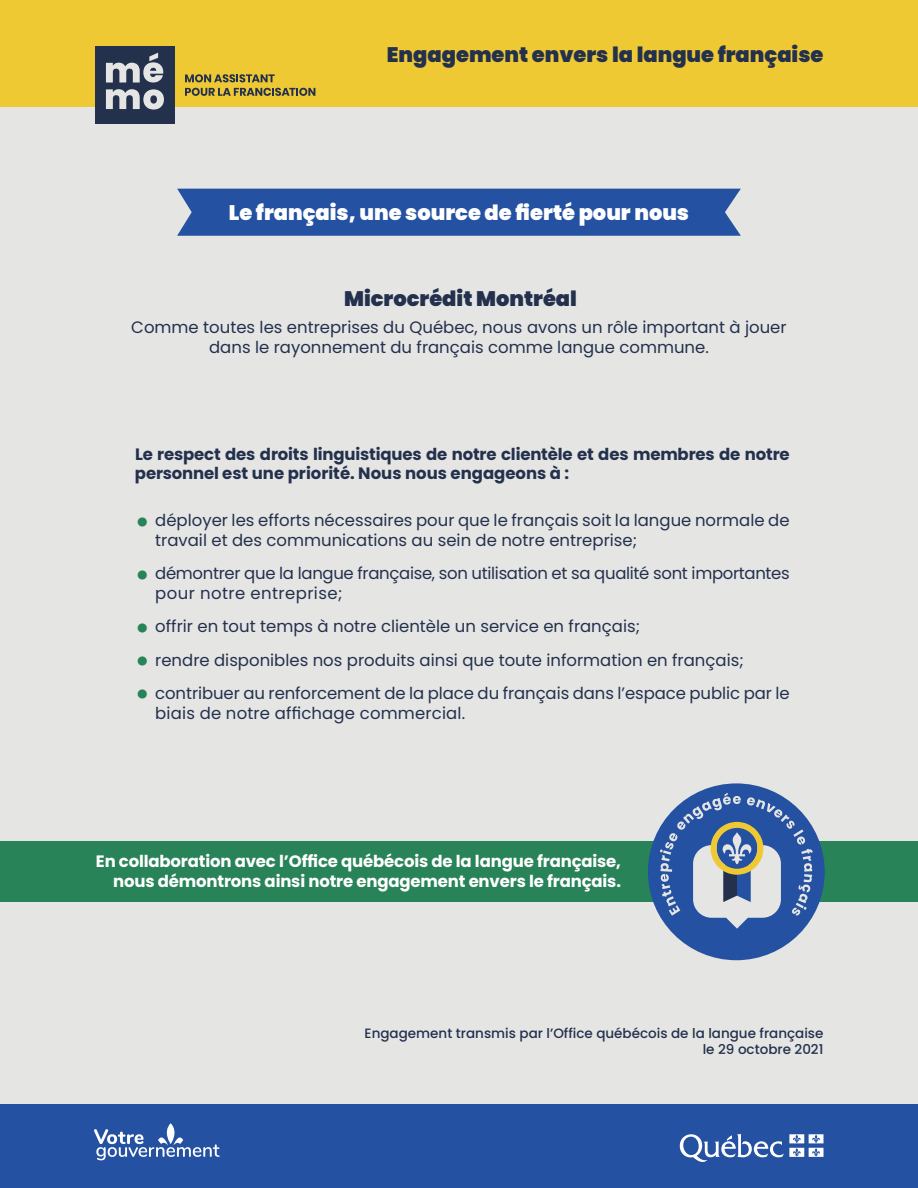
<style>
.page{position:relative;width:918px;height:1188px;background:#e5e5e4}
.page>*{position:absolute;margin:0;border:0;box-sizing:border-box;transform-origin:0 0}
.t1{font:900 21px "Poppins";color:#24314d}
.t2{font:900 21px "Poppins";color:#fff}
.t3{font:16.5px/19.8px "Poppins";color:#24314d}
.t4{font:700 16.5px/19.8px "Poppins";letter-spacing:-.01em;color:#24314d}
.t5{font:700 16.5px/19.8px "Poppins";letter-spacing:-.01em;color:#fff;text-align:right}
.t6{font:16.5px/19.8px "Poppins";letter-spacing:-.02em;color:#24314d}
.t7{font:500 13.5px/16.2px "Poppins";color:#24314d;text-align:right}
.s1{font-weight:900;font-size:27px;color:#288358}
</style>
<div class="page">
<div style="left:0;top:842px;width:918px;height:60px;background:#288358"></div>
<div style="left:0;top:0;width:918px;height:107px;background:#eec934"></div>
<div style="left:95px;top:46px;width:79px;height:78px;background:#24314d"></div>
<svg style="left:106px;top:53px;width:57px;height:30px"></svg>
<svg style="left:106px;top:89px;width:58px;height:21px"></svg>
<svg style="left:185px;top:74px;width:90px;height:8px"></svg>
<svg style="left:185px;top:88px;width:130px;height:8px"></svg>
<div style="left:177px;top:189px;width:564px;height:47px;background:#2451a1"></div>
<div style="left:0;top:1105px;width:918px;height:83px;background:#2451a1"></div>
<svg style="left:94px;top:1123px;width:126px;height:37px"></svg>
<svg style="left:680px;top:1134px;width:144px;height:28px"></svg>
<div style="left:648px;top:783px;width:177px;height:177px;background:#2451a1;border-radius:50%"></div>
<svg style="left:660px;top:793px;width:153px;height:136px"></svg>
<p class="t1" style="left:387px;top:43px;width:438px">Engagement envers la langue française</p>
<p class="t2" style="left:229px;top:200px;width:462px">Le français, une source de fierté pour nous</p>
<p class="t1" style="left:344px;top:287px;width:234px">Microcrédit Montréal</p>
<p class="t3" style="left:131px;top:318px;width:657px;text-align:center">Comme toutes les entreprises du Québec, nous avons un rôle important à jouer dans le rayonnement du français comme langue commune.</p>
<p class="t4" style="left:135px;top:444px;width:656px">Le respect des droits linguistiques de notre clientèle et des membres de notre personnel est une priorité. Nous nous engageons à :</p>
<p class="t3" style="left:155px;top:511px;width:636px;text-indent:-20px"><span class="s1">•</span> déployer les efforts nécessaires pour que le français soit la langue normale de travail et des communications au sein de notre entreprise;</p>
<p class="t6" style="left:155px;top:564px;width:636px;text-indent:-20px"><span class="s1">•</span> démontrer que la langue française, son utilisation et sa qualité sont importantes pour notre entreprise;</p>
<p class="t3" style="left:135px;top:617px;width:507px"><span class="s1">•</span> offrir en tout temps à notre clientèle un service en français;</p>
<p class="t3" style="left:135px;top:650px;width:610px"><span class="s1">•</span> rendre disponibles nos produits ainsi que toute information en français;</p>
<p class="t3" style="left:155px;top:683px;width:636px;text-indent:-20px"><span class="s1">•</span> contribuer au renforcement de la place du français dans l’espace public par le biais de notre affichage commercial.</p>
<p class="t5" style="left:96px;top:851px;width:527px">En collaboration avec l’Office québécois de la langue française, nous démontrons ainsi notre engagement envers le français.</p>
<p class="t7" style="left:365px;top:1025px;width:460px">Engagement transmis par l’Office québécois de la langue française le 29 octobre 2021</p>
</div>
